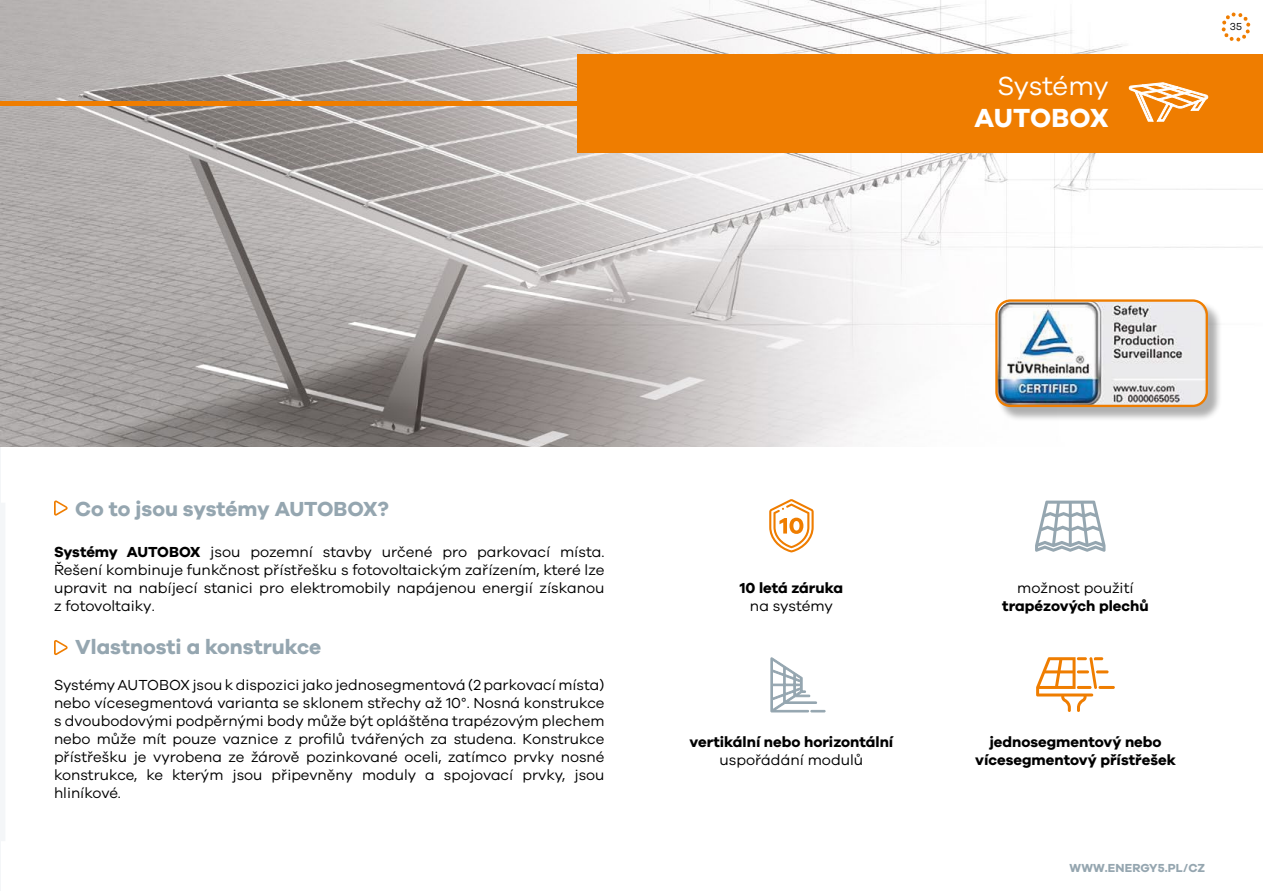
<style>
.page{position:relative;width:1263px;height:893px;background:#fff}
.page>*{position:absolute;margin:0;border:0;box-sizing:border-box;transform-origin:0 0}
.t1{font:27px "Galano Grotesque";letter-spacing:-.015em;color:#fff}
.t2{font:700 27px "Galano Grotesque";letter-spacing:-.005em;color:#fff}
.t3{font:700 21px "Galano Grotesque";color:#95a6b0}
.t4{font:15px/18px "Galano Grotesque";color:#000;text-align:justify}
.t5{font:700 15px/18px "Galano Grotesque";color:#000;text-align:center}
.t6{font:700 12px "Galano Grotesque";letter-spacing:.01em;color:#95a6b0}
.t7{font:10.5px "Galano Grotesque";color:#000}
.s1{font-weight:700}
</style>
<div class="page">
<hr style="left:0;top:0;width:1px;height:891px;background:#f4f6f8">
<svg style="left:1px;top:503px;width:4px;height:338px"></svg>
<img style="left:0;top:0;width:1263px;height:446px">
<div style="left:577px;top:54px;width:686px;height:98px;background:#ef7d00"></div>
<svg style="left:54px;top:500px;width:14px;height:16px"></svg>
<svg style="left:54px;top:640px;width:14px;height:15px"></svg>
<svg style="left:770px;top:657px;width:55px;height:55px"></svg>
<svg style="left:769px;top:499px;width:45px;height:53px"></svg>
<svg style="left:1035px;top:501px;width:70px;height:51px"></svg>
<svg style="left:1221px;top:12px;width:29px;height:30px"></svg>
<svg style="left:1036px;top:657px;width:79px;height:55px"></svg>
<hr style="left:0;top:101px;width:1263px;height:4px;background:#ef7d00">
<svg style="left:1129px;top:82px;width:79px;height:40px"></svg>
<div style="left:997px;top:301px;width:226px;height:121px;background:#000;opacity:.31"></div>
<img style="left:996px;top:301px;width:211px;height:105px">
<div style="left:995px;top:299px;width:213px;height:108px;border:2px solid #ef7d00;border-radius:14px"></div>
<h1 class="t1" style="left:997px;top:70px;width:113px">Systémy</h1>
<h1 class="t2" style="left:974px;top:101px;width:135px">AUTOBOX</h1>
<p class="t7" style="left:1230px;top:21px;width:14px">35</p>
<h2 class="t3" style="left:75px;top:496px;width:315px">Co to jsou systémy AUTOBOX?</h2>
<p class="t4" style="left:54px;top:542px;width:552px"><span class="s1">Systémy AUTOBOX</span> jsou pozemní stavby určené pro parkovací místa.<br>Řešení kombinuje funkčnost přístřešku s fotovoltaickým zařízením, které lze upravit na nabíjecí stanici pro elektromobily napájenou energií získanou z fotovoltaiky.</p>
<h2 class="t3" style="left:75px;top:634px;width:248px">Vlastnosti a konstrukce</h2>
<p class="t4" style="left:54px;top:675px;width:552px">Systémy AUTOBOX jsou k dispozici jako jednosegmentová (2 parkovací místa) nebo vícesegmentová varianta se sklonem střechy až 10°. Nosná konstrukce s dvoubodovými podpěrnými body může být opláštěna trapézovým plechem nebo může mít pouze vaznice z profilů tvářených za studena. Konstrukce přístřešku je vyrobena ze žárově pozinkované oceli, zatímco prvky nosné konstrukce, ke kterým jsou připevněny moduly a spojovací prvky, jsou hliníkové.</p>
<p class="t5" style="left:740px;top:578px;width:105px">10 letá záruka</p>
<p class="t4" style="left:750px;top:596px;width:84px">na systémy</p>
<p class="t5" style="left:689px;top:732px;width:205px">vertikální nebo horizontální</p>
<p class="t4" style="left:720px;top:750px;width:145px">uspořádání modulů</p>
<p class="t4" style="left:1017px;top:578px;width:118px">možnost použití</p>
<p class="t5" style="left:1002px;top:596px;width:148px">trapézových plechů</p>
<p class="t5" style="left:975px;top:732px;width:202px">jednosegmentový nebo vícesegmentový přístřešek</p>
<p class="t6" style="left:1069px;top:860px;width:137px">WWW.ENERGY5.PL/CZ</p>
</div>
